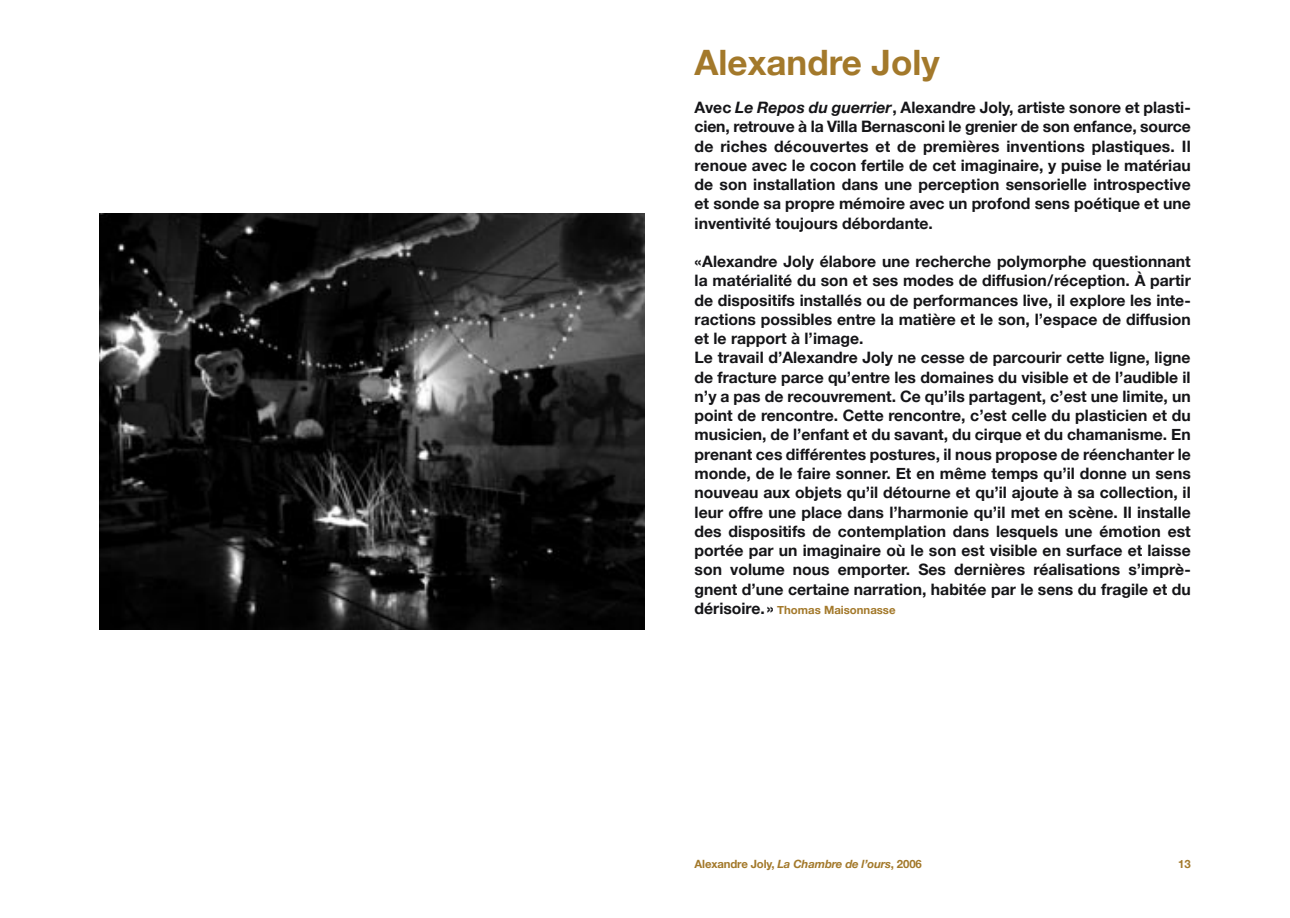
<style>
.page{position:relative;width:1290px;height:918px;background:#fff}
.page>*{position:absolute;margin:0;border:0;box-sizing:border-box;transform-origin:0 0}
.t1{font:700 35px "Helvetica Neue";color:#a3792b}
.t2{font:700 15.75px/19.2px "Helvetica Neue";color:#151518;text-align:justify}
.t3{font:700 11.38px "Helvetica Neue";color:#a3792b}
.s1{font-style:italic}
.s2{font-size:15.75px;color:#151518}
</style>
<div class="page">
<img style="left:99px;top:213px;width:546px;height:416px">
<p class="t1" style="left:694px;top:40px;width:246px">Alexandre Joly</p>
<p class="t2" style="left:694px;top:97px;width:498px">Avec <span class="s1">Le Repos du guerrier</span> , Alexandre Joly, artiste sonore et plasti&shy;cien, retrouve à la Villa Bernasconi le grenier de son enfance, source de riches découvertes et de premières inventions plastiques. Il renoue avec le cocon fertile de cet imaginaire, y puise le matériau de son installation dans une perception sensorielle introspective et sonde sa propre mémoire avec un profond sens poétique et une inventivité toujours débordante.</p>
<p class="t2" style="left:694px;top:251px;width:498px">« Alexandre Joly élabore une recherche polymorphe questionnant la matérialité du son et ses modes de diffusion / réception. À partir de dispositifs installés ou de performances live, il explore les inte&shy;ractions possibles entre la matière et le son, l’espace de diffusion et le rapport à l’image.</p>
<p class="t2" style="left:694px;top:348px;width:498px">Le travail d’Alexandre Joly ne cesse de parcourir cette ligne, ligne de fracture parce qu’entre les domaines du visible et de l’audible il n’y a pas de recouvrement. Ce qu’ils partagent, c’est une limite, un point de rencontre. Cette rencontre, c’est celle du plasticien et du musicien, de l’enfant et du savant, du cirque et du chamanisme. En prenant ces différentes postures, il nous propose de réenchanter le monde, de le faire sonner. Et en même temps qu’il donne un sens nouveau aux objets qu’il détourne et qu’il ajoute à sa collection, il leur offre une place dans l’harmonie qu’il met en scène. Il installe des dispositifs de contemplation dans lesquels une émotion est portée par un imaginaire où le son est visible en surface et laisse son volume nous emporter. Ses dernières réalisations s’imprè&shy;gnent d’une certaine narration, habitée par le sens du fragile et du</p>
<p class="t3" style="left:694px;top:603px;width:202px"><span class="s2">dérisoire. »</span> Thomas Maisonnasse</p>
<p class="t3" style="left:694px;top:856px;width:229px">Alexandre Joly, <span class="s1">La Chambre de l’ours</span>, 2006</p>
<p class="t3" style="left:1178px;top:857px;width:14px">13</p>
</div>
